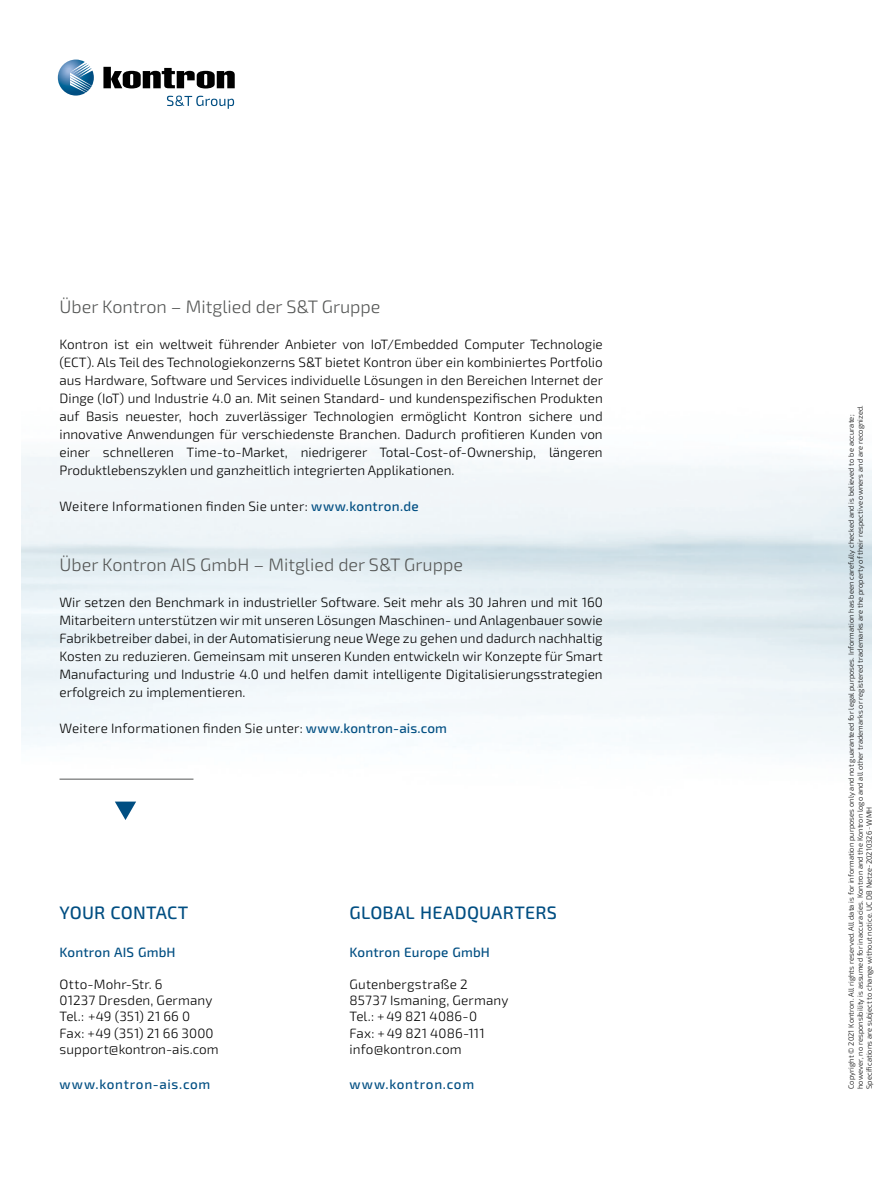
<style>
.page{position:relative;width:893px;height:1191px;background:#fff}
.page>*{position:absolute;margin:0;border:0;box-sizing:border-box;transform-origin:0 0}
.t1{font:300 18px "Sn T";color:#555756}
.t2{font:500 18px "Sn T";letter-spacing:.005em;color:#004e82}
.t3{font:300 13.5px/18px "Sn T";letter-spacing:.005em;color:#000;text-align:justify}
.t4{font:500 13.5px "Sn T";letter-spacing:.05em;color:#004e82}
.t5{font:500 13.5px "Sn T";letter-spacing:.015em;color:#004e82}
.t6{font:300 7.5px/9px "Sn T";letter-spacing:.01em;color:#000}
.s1{font-weight:500;color:#004e82}
</style>
<div class="page">
<img style="left:58px;top:60px;width:36px;height:36px">
<svg style="left:103px;top:67px;width:132px;height:21px"></svg>
<svg style="left:167px;top:96px;width:67px;height:13px"></svg>
<svg style="left:115px;top:801px;width:21px;height:19px"></svg>
<hr style="left:60px;top:778px;width:133px;height:1px;background:#555756">
<h1 class="t1" style="left:60px;top:296px;width:322px">Über Kontron – Mitglied der S&amp;T Gruppe</h1>
<p class="t3" style="left:60px;top:335px;width:545px">Kontron ist ein weltweit führender Anbieter von IoT/Embedded Computer Technologie (ECT). Als Teil des Technologiekonzerns S&amp;T bietet Kontron über ein kombiniertes Portfolio aus Hardware, Software und Services individuelle Lösungen in den Bereichen Internet der Dinge (IoT) und Industrie 4.0 an. Mit seinen Standard- und kundenspezifischen Produkten auf Basis neuester, hoch zuverlässiger Technologien ermöglicht Kontron sichere und innovative Anwendungen für verschiedenste Branchen. Dadurch profitieren Kunden von einer schnelleren Time-to-Market, niedrigerer Total-Cost-of-Ownership, längeren Produktlebenszyklen und ganzheitlich integrierten Applikationen.</p>
<p class="t3" style="left:60px;top:497px;width:361px">Weitere Informationen finden Sie unter: <span class="s1">www.kontron.de</span></p>
<h1 class="t1" style="left:60px;top:554px;width:405px">Über Kontron AIS GmbH – Mitglied der S&amp;T Gruppe</h1>
<p class="t3" style="left:60px;top:593px;width:545px">Wir setzen den Benchmark in industrieller Software. Seit mehr als 30 Jahren und mit 160<br>Mitarbeitern unterstützen wir mit unseren Lösungen Maschinen- und Anlagenbauer sowie Fabrikbetreiber dabei, in der Automatisierung neue Wege zu gehen und dadurch nachhaltig Kosten zu reduzieren. Gemeinsam mit unseren Kunden entwickeln wir Konzepte für Smart Manufacturing und Industrie 4.0 und helfen damit intelligente Digitalisierungsstrategien erfolgreich zu implementieren.</p>
<p class="t3" style="left:60px;top:719px;width:389px">Weitere Informationen finden Sie unter: <span class="s1">www.kontron-ais.com</span></p>
<h1 class="t2" style="left:60px;top:902px;width:130px">YOUR CONTACT</h1>
<p class="t5" style="left:60px;top:944px;width:118px">Kontron AIS GmbH</p>
<p class="t3" style="left:60px;top:976px;width:161px;line-height:16.2px;text-align:left">Otto-Mohr-Str. 6<br>01237 Dresden, Germany<br>Tel.: +49 (351) 21 66 0<br>Fax: +49 (351) 21 66 3000 support@kontron-ais.com</p>
<h1 class="t2" style="left:350px;top:902px;width:209px">GLOBAL HEADQUARTERS</h1>
<p class="t5" style="left:350px;top:944px;width:142px">Kontron Europe GmbH</p>
<p class="t3" style="left:350px;top:976px;width:160px;line-height:16.2px;text-align:left">Gutenbergstraße 2<br>85737 Ismaning, Germany<br>Tel.: +49 821 4086-0<br>Fax: +49 821 4086-111 info@kontron.com</p>
<p class="t4" style="left:60px;top:1076px;width:152px">www.kontron-ais.com</p>
<p class="t4" style="left:350px;top:1076px;width:126px">www.kontron.com</p>
<p class="t6" style="left:847px;top:1089px;width:685px;rotate:-90deg">Copyright © 2021 Kontron. All rights reserved. All data is for information purposes only and not guaranteed for legal purposes. Information has been carefully checked and is believed to be accurate; however, no responsibility is assumed for inaccuracies. Kontron and the Kontron logo and all other trademarks or registered trademarks are the property of their respective owners and are recognized.<br>Specifications are subject to change without notice. UC DB Netze-20210326 -WMH</p>
</div>
